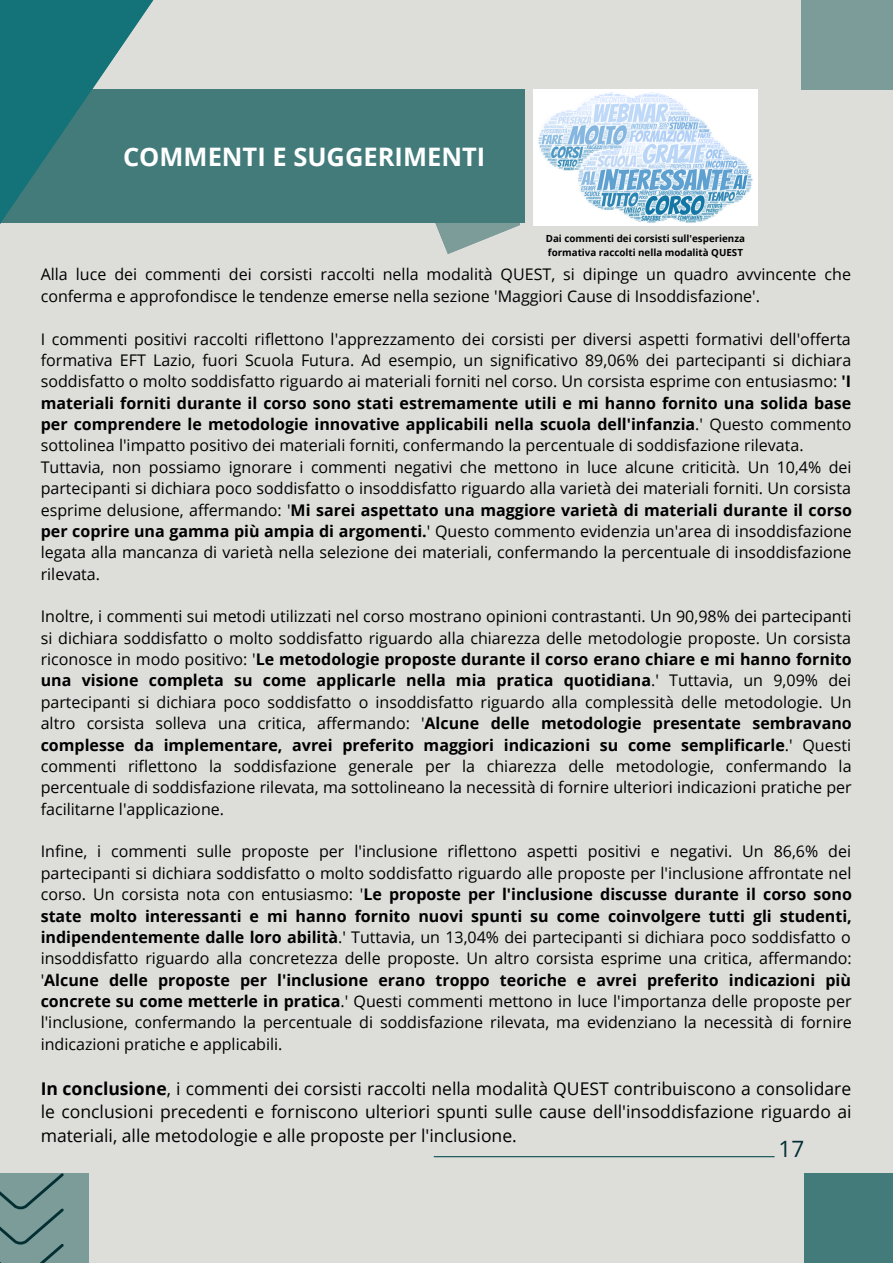
<style>
.page{position:relative;width:893px;height:1264px;background:#fff}
.page>*{position:absolute;margin:0;border:0;box-sizing:border-box;transform-origin:0 0}
.t1{font:700 25.5px "Open Sans";color:#fff}
.t2{font:22.5px "Open Sans";color:#042f32}
.t3{font:17.55px/23.5px "Open Sans";color:#000;text-align:justify}
.t4{font:16.05px/21.3px "Open Sans";color:#000;text-align:justify}
.t5{font:700 9.75px/13.2px "Open Sans";color:#000}
.s1{font-weight:700}
</style>
<div class="page">
<div style="left:0;top:0;width:892px;height:1262px;background:#ddddda"></div>
<div style="left:0;top:1173px;width:89px;height:89px;background:#7c9c9a"></div>
<div style="left:804px;top:1173px;width:88px;height:89px;background:#427b7a"></div>
<hr style="left:434px;top:1156px;width:340px;height:1px;background:#0a4e53">
<svg style="left:0;top:1173px;width:64px;height:89px"></svg>
<div style="left:801px;top:0;width:91px;height:90px;background:#7c9c9a"></div>
<svg style="left:435px;top:223px;width:85px;height:31px"></svg>
<div style="left:0;top:89px;width:524px;height:134px;background:#427b7a"></div>
<svg style="left:0;top:0;width:154px;height:224px"></svg>
<img style="left:534px;top:90px;width:223px;height:135px">
<p class="t1" style="left:123px;top:139px;width:363px">COMMENTI E SUGGERIMENTI</p>
<p class="t5" style="left:545px;top:232px;width:201px">Dai commenti dei corsisti sull'esperienza formativa raccolti nella modalità QUEST</p>
<p class="t4" style="left:41px;top:263px;width:811px">Alla luce dei commenti dei corsisti raccolti nella modalità QUEST, si dipinge un quadro avvincente che conferma e approfondisce le tendenze emerse nella sezione 'Maggiori Cause di Insoddisfazione'.</p>
<p class="t4" style="left:41px;top:328px;width:812px">I commenti positivi raccolti riflettono l'apprezzamento dei corsisti per diversi aspetti formativi dell'offerta formativa EFT Lazio, fuori Scuola Futura. Ad esempio, un significativo 89,06% dei partecipanti si dichiara soddisfatto o molto soddisfatto riguardo ai materiali forniti nel corso. Un corsista esprime con entusiasmo: <span class="s1">'I materiali forniti durante il corso sono stati estremamente utili e mi hanno fornito una solida base per comprendere le metodologie innovative applicabili nella scuola dell'infanzia</span>.' Questo commento sottolinea l'impatto positivo dei materiali forniti, confermando la percentuale di soddisfazione rilevata.</p>
<p class="t4" style="left:41px;top:456px;width:812px">Tuttavia, non possiamo ignorare i commenti negativi che mettono in luce alcune criticità. Un 10,4% dei partecipanti si dichiara poco soddisfatto o insoddisfatto riguardo alla varietà dei materiali forniti. Un corsista esprime delusione, affermando: '<span class="s1">Mi sarei aspettato una maggiore varietà di materiali durante il corso per coprire una gamma più ampia di argomenti.</span>' Questo commento evidenzia un'area di insoddisfazione legata alla mancanza di varietà nella selezione dei materiali, confermando la percentuale di insoddisfazione rilevata.</p>
<p class="t4" style="left:41px;top:605px;width:812px">Inoltre, i commenti sui metodi utilizzati nel corso mostrano opinioni contrastanti. Un 90,98% dei partecipanti si dichiara soddisfatto o molto soddisfatto riguardo alla chiarezza delle metodologie proposte. Un corsista riconosce in modo positivo: '<span class="s1">Le metodologie proposte durante il corso erano chiare e mi hanno fornito una visione completa su come applicarle nella mia pratica quotidiana</span>.' Tuttavia, un 9,09% dei partecipanti si dichiara poco soddisfatto o insoddisfatto riguardo alla complessità delle metodologie. Un altro corsista solleva una critica, affermando: '<span class="s1">Alcune delle metodologie presentate sembravano complesse da implementare, avrei preferito maggiori indicazioni su come semplificarle</span>.' Questi commenti riflettono la soddisfazione generale per la chiarezza delle metodologie, confermando la percentuale di soddisfazione rilevata, ma sottolineano la necessità di fornire ulteriori indicazioni pratiche per facilitarne l'applicazione.</p>
<p class="t4" style="left:41px;top:840px;width:812px">Infine, i commenti sulle proposte per l'inclusione riflettono aspetti positivi e negativi. Un 86,6% dei partecipanti si dichiara soddisfatto o molto soddisfatto riguardo alle proposte per l'inclusione affrontate nel corso. Un corsista nota con entusiasmo: '<span class="s1">Le proposte per l'inclusione discusse durante il corso sono state molto interessanti e mi hanno fornito nuovi spunti su come coinvolgere tutti gli studenti, indipendentemente dalle loro abilità</span>.' Tuttavia, un 13,04% dei partecipanti si dichiara poco soddisfatto o insoddisfatto riguardo alla concretezza delle proposte. Un altro corsista esprime una critica, affermando: '<span class="s1">Alcune delle proposte per l'inclusione erano troppo teoriche e avrei preferito indicazioni più concrete su come metterle in pratica</span>.' Questi commenti mettono in luce l'importanza delle proposte per l'inclusione, confermando la percentuale di soddisfazione rilevata, ma evidenziano la necessità di fornire indicazioni pratiche e applicabili.</p>
<p class="t3" style="left:41px;top:1076px;width:812px"><span class="s1">In conclusione</span>, i commenti dei corsisti raccolti nella modalità QUEST contribuiscono a consolidare le conclusioni precedenti e forniscono ulteriori spunti sulle cause dell'insoddisfazione riguardo ai materiali, alle metodologie e alle proposte per l'inclusione.</p>
<p class="t2" style="left:778px;top:1132px;width:27px">17</p>
</div>
